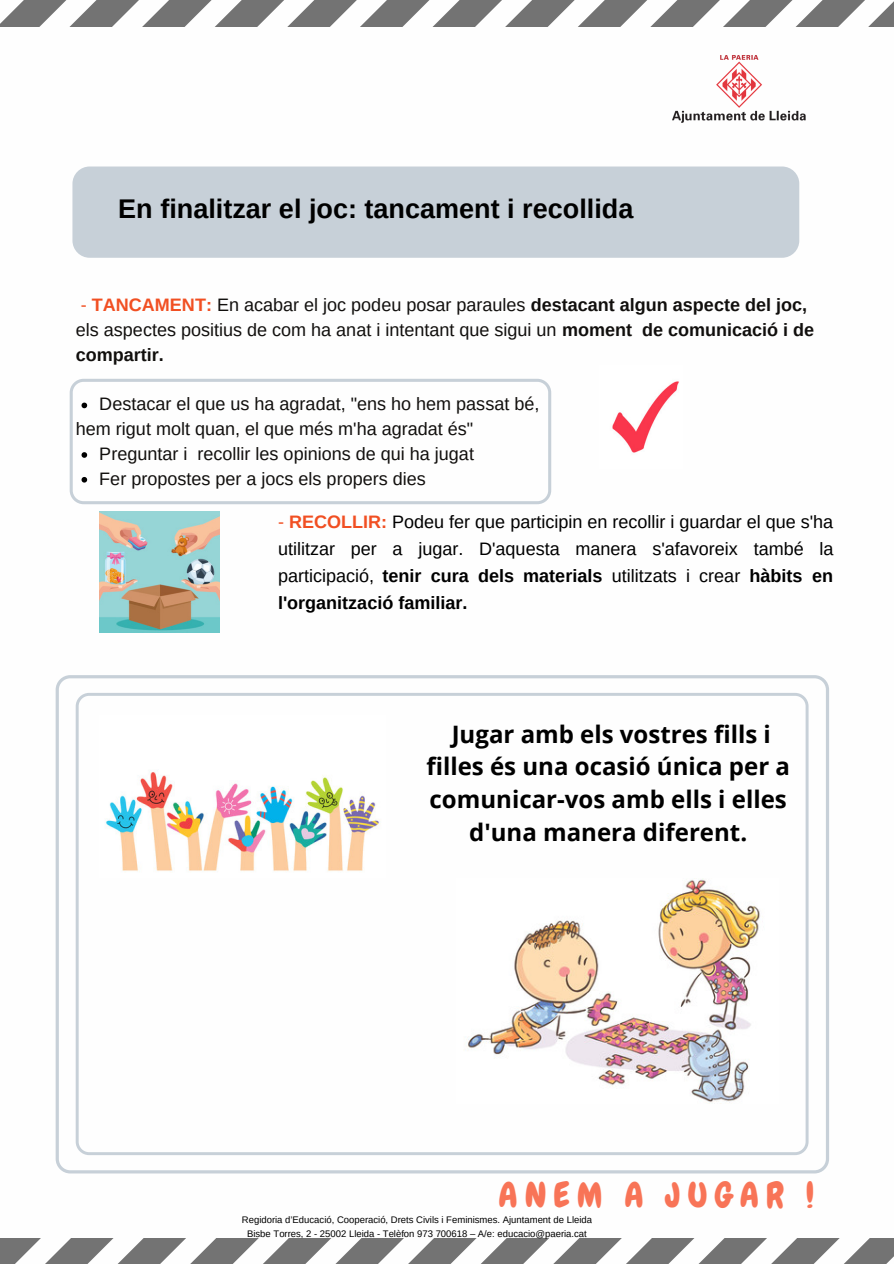
<style>
.page{position:relative;width:894px;height:1264px;background:#fff}
.page>*{position:absolute;margin:0;border:0;box-sizing:border-box;transform-origin:0 0}
.t1{font:34.65px "Chewy";letter-spacing:.2em;color:#f87457}
.t2{font:700 27px "Arimo";color:#000}
.t3{font:700 24px/33px "Open Sans";color:#000;text-align:center}
.t4{font:18px/24.8px "Arimo";color:#110f0d}
.t5{font:18px/27px "Arimo";color:#000;text-align:justify}
.t6{font:9.45px "Arimo";color:#000}
.s1{color:#f14f22}
.s2{font-weight:700;color:#f14f22}
.s3{font-weight:700}
</style>
<div class="page">
<svg style="left:0;top:1238px;width:893px;height:25px"></svg>
<svg style="left:0;top:0;width:893px;height:27px"></svg>
<img style="left:672px;top:56px;width:133px;height:66px">
<div style="left:72px;top:166px;width:727px;height:92px;background:#c7d0d8;border-radius:17px"></div>
<svg style="left:56px;top:675px;width:772px;height:498px"></svg>
<img style="left:457px;top:878px;width:320px;height:225px">
<img style="left:612px;top:381px;width:67px;height:72px">
<img style="left:99px;top:512px;width:120px;height:120px">
<svg style="left:70px;top:379px;width:481px;height:125px"></svg>
<img style="left:99px;top:715px;width:286px;height:162px">
<p class="t2" style="left:118px;top:193px;width:516px">En finalitzar el joc: tancament i recollida</p>
<p class="t4" style="left:76px;top:293px;width:739px"><span class="s1">-</span> <span class="s2">TANCAMENT:</span> En acabar el joc podeu posar paraules <span class="s3">destacant algun aspecte del joc, </span>els aspectes positius de com ha anat i intentant que sigui un <span class="s3">moment de comunicació i de compartir.</span></p>
<p class="t4" style="left:99px;top:392px;width:441px">Destacar el que us ha agradat, "ens ho hem passat bé,</p>
<p class="t4" style="left:99px;top:441px;width:376px">Preguntar i recollir les opinions de qui ha jugat</p>
<p class="t4" style="left:99px;top:466px;width:328px">Fer propostes per a jocs els propers dies</p>
<p class="t4" style="left:76px;top:416px;width:399px">hem rigut molt quan, el que més m'ha agradat és"</p>
<p class="t5" style="left:278px;top:508px;width:557px"><span class="s1">-</span> <span class="s2">RECOLLIR:</span> Podeu fer que participin en recollir i guardar el que s'ha utilitzar per a jugar. D'aquesta manera s'afavoreix també la participació, <span class="s3">tenir cura dels materials</span> utilitzats i crear <span class="s3">hàbits en l'organització familiar.</span></p>
<p class="t3" style="left:426px;top:716px;width:365px">Jugar amb els vostres fills i filles és una ocasió única per a comunicar-vos amb ells i elles d'una manera diferent.</p>
<p class="t1" style="left:498px;top:1172px;width:317px">ANEM A JUGAR !</p>
<p class="t6" style="left:242px;top:1214px;width:351px">Regidoria d’Educació, Cooperació, Drets Civils i Feminismes. Ajuntament de Lleida</p>
<p class="t6" style="left:247px;top:1227px;width:341px">Bisbe Torres, 2 - 25002 Lleida - Telèfon 973 700618 – A/e: educacio@paeria.cat</p>
</div>
